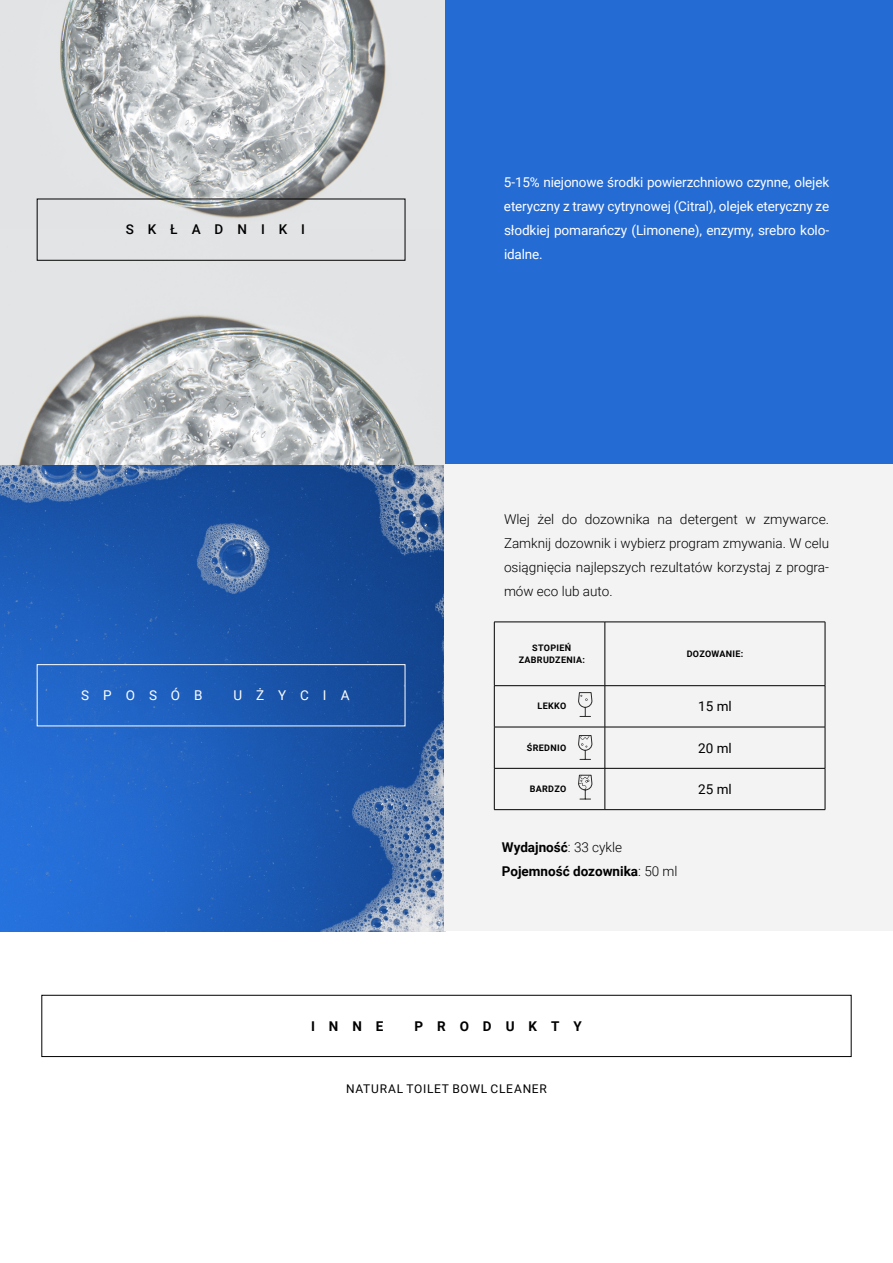
<style>
.page{position:relative;width:893px;height:1263px;background:#fff}
.page>*{position:absolute;margin:0;border:0;box-sizing:border-box;transform-origin:0 0}
.t1{font:13.5px/24px "Roboto";letter-spacing:-.01em;color:#fff;text-align:justify}
.t2{font:300 13.5px/24px "Roboto";color:#000;text-align:justify}
.t3{font:700 13.5px/24px "Roboto";color:#000}
.t4{font:13.5px "Roboto";color:#000}
.t5{font:500 13.5px "Roboto";letter-spacing:1.035em;color:#000}
.t6{font:700 13.5px "Roboto";letter-spacing:1.035em;color:#000}
.t7{font:12px "Roboto";letter-spacing:.06em;color:#000}
.t8{font:700 9px/12px "Roboto";letter-spacing:.035em;color:#000;text-align:center}
.s1{font-weight:300}
</style>
<div class="page">
<img style="left:0;top:0;width:446px;height:229px">
<img style="left:0;top:229px;width:446px;height:237px">
<div style="left:37px;top:199px;width:368px;height:62px;border:1px solid #000"></div>
<img style="left:0;top:466px;width:445px;height:465px">
<div style="left:446px;top:0;width:447px;height:466px;background:#246bd3"></div>
<div style="left:445px;top:464px;width:448px;height:467px;background:#f3f3f3"></div>
<div style="left:37px;top:664px;width:368px;height:62px;border:1px solid #fff"></div>
<div style="left:42px;top:995px;width:809px;height:62px;border:1px solid #000"></div>
<hr style="left:494px;top:622px;width:111px;height:1px;background:#000">
<hr style="left:494px;top:622px;width:1px;height:63px;background:#000">
<hr style="left:605px;top:622px;width:220px;height:1px;background:#000">
<hr style="left:605px;top:622px;width:1px;height:63px;background:#000">
<hr style="left:825px;top:622px;width:1px;height:63px;background:#000">
<hr style="left:494px;top:685px;width:111px;height:1px;background:#000">
<hr style="left:494px;top:686px;width:1px;height:41px;background:#000">
<hr style="left:605px;top:685px;width:220px;height:1px;background:#000">
<hr style="left:605px;top:686px;width:1px;height:41px;background:#000">
<hr style="left:825px;top:686px;width:1px;height:41px;background:#000">
<hr style="left:494px;top:727px;width:111px;height:1px;background:#000">
<hr style="left:494px;top:727px;width:1px;height:41px;background:#000">
<hr style="left:605px;top:727px;width:220px;height:1px;background:#000">
<hr style="left:605px;top:727px;width:1px;height:41px;background:#000">
<hr style="left:825px;top:727px;width:1px;height:41px;background:#000">
<hr style="left:494px;top:768px;width:111px;height:1px;background:#000">
<hr style="left:494px;top:768px;width:1px;height:41px;background:#000">
<hr style="left:605px;top:768px;width:220px;height:1px;background:#000">
<hr style="left:605px;top:768px;width:1px;height:41px;background:#000">
<hr style="left:825px;top:768px;width:1px;height:41px;background:#000">
<hr style="left:494px;top:809px;width:111px;height:1px;background:#000">
<hr style="left:605px;top:809px;width:220px;height:1px;background:#000">
<svg style="left:578px;top:735px;width:14px;height:25px"></svg>
<svg style="left:578px;top:775px;width:14px;height:25px"></svg>
<svg style="left:578px;top:692px;width:14px;height:25px"></svg>
<p class="t5" style="left:126px;top:220px;width:181px">SKŁADNIKI</p>
<p class="t1" style="left:81px;top:683px;width:123px">SPOSÓB</p>
<p class="t1" style="left:233px;top:683px;width:118px">UŻYCIA</p>
<p class="t1" style="left:504px;top:170px;width:327px">5-15% niejonowe środki powierzchniowo czynne, olejek eteryczny z trawy cytrynowej (Citral), olejek eteryczny ze słodkiej pomarańczy (Limonene), enzymy, srebro kolo&shy;idalne.</p>
<p class="t2" style="left:504px;top:506px;width:327px">Wlej żel do dozownika na detergent w zmywarce.<br>Zamknij dozownik i wybierz program zmywania. W celu osiągnięcia najlepszych rezultatów korzystaj z progra&shy;mów eco lub auto.</p>
<p class="t8" style="left:519px;top:642px;width:68px">STOPIEŃ<br>ZABRUDZENIA:</p>
<p class="t8" style="left:687px;top:648px;width:58px">DOZOWANIE:</p>
<p class="t8" style="left:538px;top:700px;width:30px">LEKKO</p>
<p class="t4" style="left:698px;top:697px;width:35px">15 ml</p>
<p class="t8" style="left:527px;top:741px;width:41px">ŚREDNIO</p>
<p class="t4" style="left:698px;top:738px;width:35px">20 ml</p>
<p class="t8" style="left:530px;top:782px;width:38px">BARDZO</p>
<p class="t4" style="left:698px;top:780px;width:35px">25 ml</p>
<p class="t3" style="left:502px;top:835px;width:177px">Wydajność<span class="s1">: 33 cykle<br></span>Pojemność dozownika<span class="s1">: 50 ml</span></p>
<p class="t3" style="left:311px;top:1014px;width:74px">INNE</p>
<p class="t6" style="left:414px;top:1017px;width:169px">PRODUKTY</p>
<p class="t7" style="left:346px;top:1080px;width:202px">NATURAL TOILET BOWL CLEANER</p>
</div>
